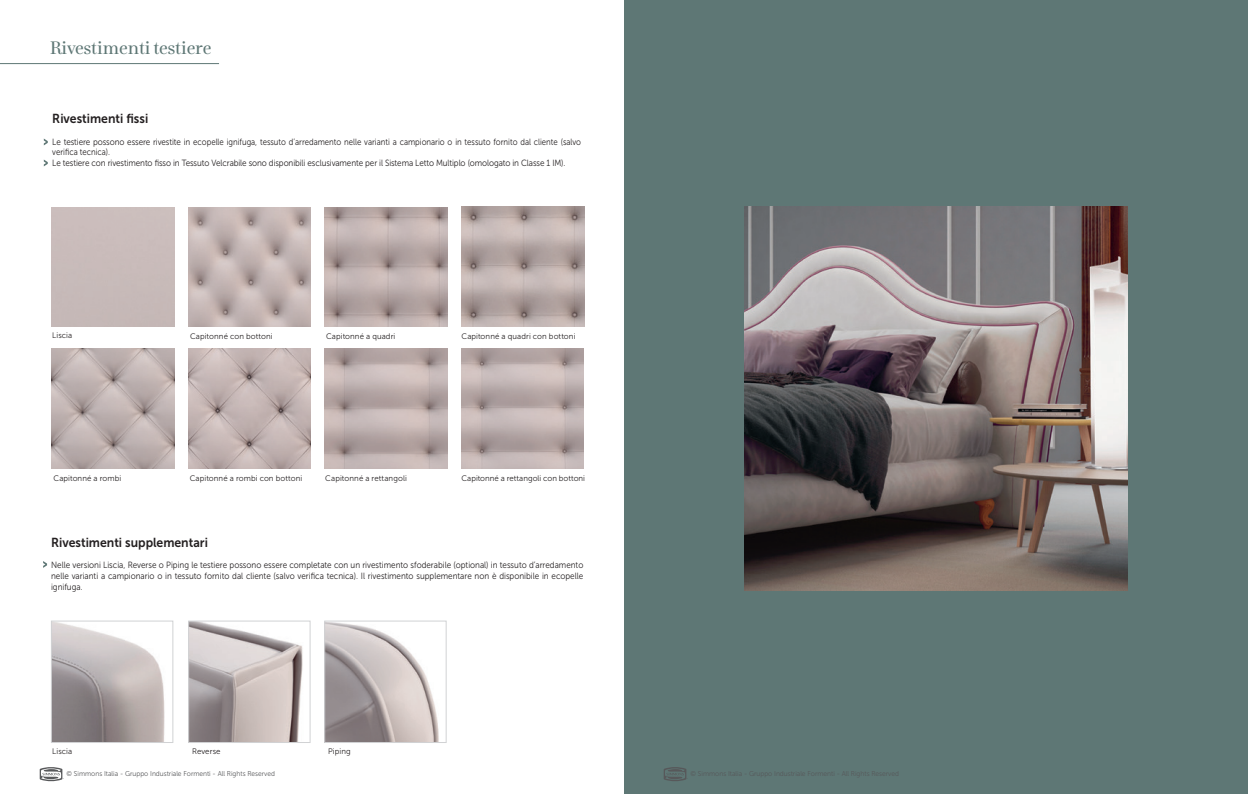
<style>
.page{position:relative;width:1248px;height:794px;background:#fff}
.page>*{position:absolute;margin:0;border:0;box-sizing:border-box;transform-origin:0 0}
.t1{font:20px "Lavigne Display";letter-spacing:-.01em;color:#5e7775}
.t2{font:13px "Museo Sans 700";color:#231f20;scale:.94 1}
.t3{font:9px/11px "Museo Sans 300";letter-spacing:-.01em;color:#231f20;text-align:justify;scale:.9 1}
.t4{font:8px "Museo Sans 300";letter-spacing:.01em;color:#231f20}
.t5{font:7px "Museo Sans 300";color:#57585a;scale:.95 1}
</style>
<div class="page">
<div style="left:624px;top:0;width:623px;height:794px;background:#5e7775"></div>
<hr style="left:0;top:63px;width:219px;height:1px;background:#5e7775">
<svg style="left:43px;top:561px;width:4px;height:7px"></svg>
<img style="left:53px;top:622px;width:112px;height:119px">
<div style="left:51px;top:620px;width:122px;height:123px;border:1px solid #d1d2d4"></div>
<img style="left:190px;top:622px;width:113px;height:119px">
<div style="left:188px;top:620px;width:122px;height:123px;border:1px solid #d1d2d4"></div>
<svg style="left:44px;top:139px;width:4px;height:6px"></svg>
<svg style="left:44px;top:160px;width:4px;height:6px"></svg>
<img style="left:326px;top:622px;width:113px;height:119px">
<div style="left:324px;top:620px;width:122px;height:123px;border:1px solid #d1d2d4"></div>
<img style="left:325px;top:348px;width:122px;height:120px">
<img style="left:461px;top:348px;width:122px;height:120px">
<img style="left:188px;top:349px;width:123px;height:119px">
<img style="left:52px;top:348px;width:122px;height:120px">
<img style="left:461px;top:207px;width:123px;height:120px">
<img style="left:325px;top:207px;width:122px;height:120px">
<img style="left:188px;top:207px;width:123px;height:120px">
<img style="left:745px;top:206px;width:382px;height:384px">
<svg style="left:664px;top:767px;width:23px;height:14px"></svg>
<svg style="left:40px;top:767px;width:24px;height:14px"></svg>
<p class="t1" style="left:50px;top:37px;width:163px">Rivestimenti testiere</p>
<p class="t2" style="left:52px;top:111px;width:103px">Rivestimenti fissi</p>
<p class="t3" style="left:52px;top:137px;width:589px;line-height:10px">Le testiere possono essere rivestite in ecopelle ignifuga, tessuto d’arredamento nelle varianti a campionario o in tessuto fornito dal cliente (salvo verifica tecnica).</p>
<p class="t3" style="left:52px;top:157px;width:571px">Le testiere con rivestimento fisso in Tessuto Velcrabile sono disponibili esclusivamente per il Sistema Letto Multiplo (omologato in Classe 1 IM).</p>
<p class="t4" style="left:52px;top:331px;width:21px">Liscia</p>
<p class="t4" style="left:190px;top:331px;width:84px">Capitonné con bottoni</p>
<p class="t4" style="left:326px;top:331px;width:71px">Capitonné a quadri</p>
<p class="t4" style="left:461px;top:331px;width:115px">Capitonné a quadri con bottoni</p>
<p class="t4" style="left:53px;top:474px;width:69px">Capitonné a rombi</p>
<p class="t4" style="left:325px;top:474px;width:83px">Capitonné a rettangoli</p>
<p class="t4" style="left:190px;top:474px;width:114px">Capitonné a rombi con bottoni</p>
<p class="t4" style="left:461px;top:474px;width:125px">Capitonné a rettangoli con bottoni</p>
<p class="t2" style="left:51px;top:535px;width:168px">Rivestimenti supplementari</p>
<p class="t3" style="left:51px;top:559px;width:593px">Nelle versioni Liscia, Reverse o Piping le testiere possono essere completate con un rivestimento sfoderabile (optional) in tessuto d’arredamento nelle varianti a campionario o in tessuto fornito dal cliente (salvo verifica tecnica). Il rivestimento supplementare non è disponibile in ecopelle ignifuga.</p>
<p class="t4" style="left:52px;top:747px;width:21px">Liscia</p>
<p class="t4" style="left:192px;top:747px;width:30px">Reverse</p>
<p class="t5" style="left:67px;top:770px;width:221px">© Simmons Italia - Gruppo Industriale Formenti - All Rights Reserved</p>
<p class="t4" style="left:328px;top:747px;width:24px">Piping</p>
</div>
